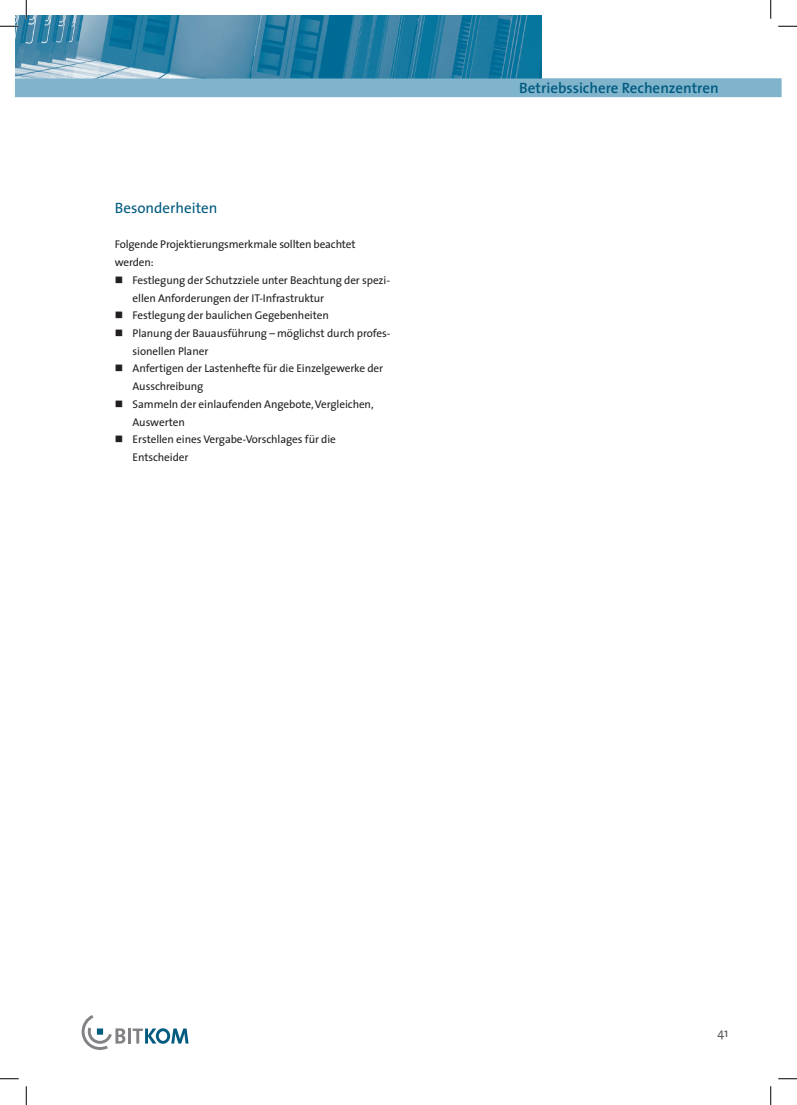
<style>
.page{position:relative;width:797px;height:1105px;background:#fff}
.page>*{position:absolute;margin:0;border:0;box-sizing:border-box;transform-origin:0 0}
.t1{font:600 15px "The Sans";color:#005b7f}
.t2{font:15px "The Sans";color:#005b7f}
.t3{font:12.5px "The Sans";color:#57585a}
.t4{font:11.25px/17.8px "The Sans";letter-spacing:-.01em;color:#231f20}
</style>
<div class="page">
<img style="left:16px;top:16px;width:525px;height:63px">
<div style="left:16px;top:79px;width:765px;height:18px;background:#80b4cc"></div>
<svg style="left:82px;top:1015px;width:43px;height:35px"></svg>
<hr style="left:127px;top:1028px;width:3px;height:15px;background:#808285">
<div style="left:97px;top:1028px;width:6px;height:7px;background:#005b7f"></div>
<svg style="left:133px;top:1028px;width:55px;height:16px"></svg>
<svg style="left:0;top:25px;width:19px;height:2px"></svg>
<svg style="left:778px;top:25px;width:19px;height:2px"></svg>
<svg style="left:0;top:1078px;width:19px;height:1px"></svg>
<svg style="left:778px;top:1078px;width:19px;height:1px"></svg>
<svg style="left:25px;top:0;width:2px;height:19px"></svg>
<svg style="left:25px;top:1086px;width:2px;height:19px"></svg>
<svg style="left:770px;top:0;width:1px;height:19px"></svg>
<svg style="left:770px;top:1086px;width:1px;height:19px"></svg>
<h1 class="t2" style="left:115px;top:198px;width:104px">Besonderheiten</h1>
<p class="t4" style="left:115px;top:236px;width:242px">Folgende Projektierungsmerkmale sollten beachtet werden:</p>
<p class="t4" style="left:133px;top:271px;width:259px">Festlegung der Schutzziele unter Beachtung der spezi&shy;ellen Anforderungen der IT-Infrastruktur<br>Festlegung der baulichen Gegebenheiten<br>Planung der Bauausführung – möglichst durch profes&shy;sionellen Planer<br>Anfertigen der Lastenhefte für die Einzelgewerke der Ausschreibung<br>Sammeln der einlaufenden Angebote, Vergleichen, Auswerten<br>Erstellen eines Vergabe-Vorschlages für die Entscheider</p>
<h1 class="t1" style="left:519px;top:79px;width:201px">Betriebssichere Rechenzentren</h1>
<p class="t3" style="left:717px;top:1025px;width:12px">41</p>
</div>
